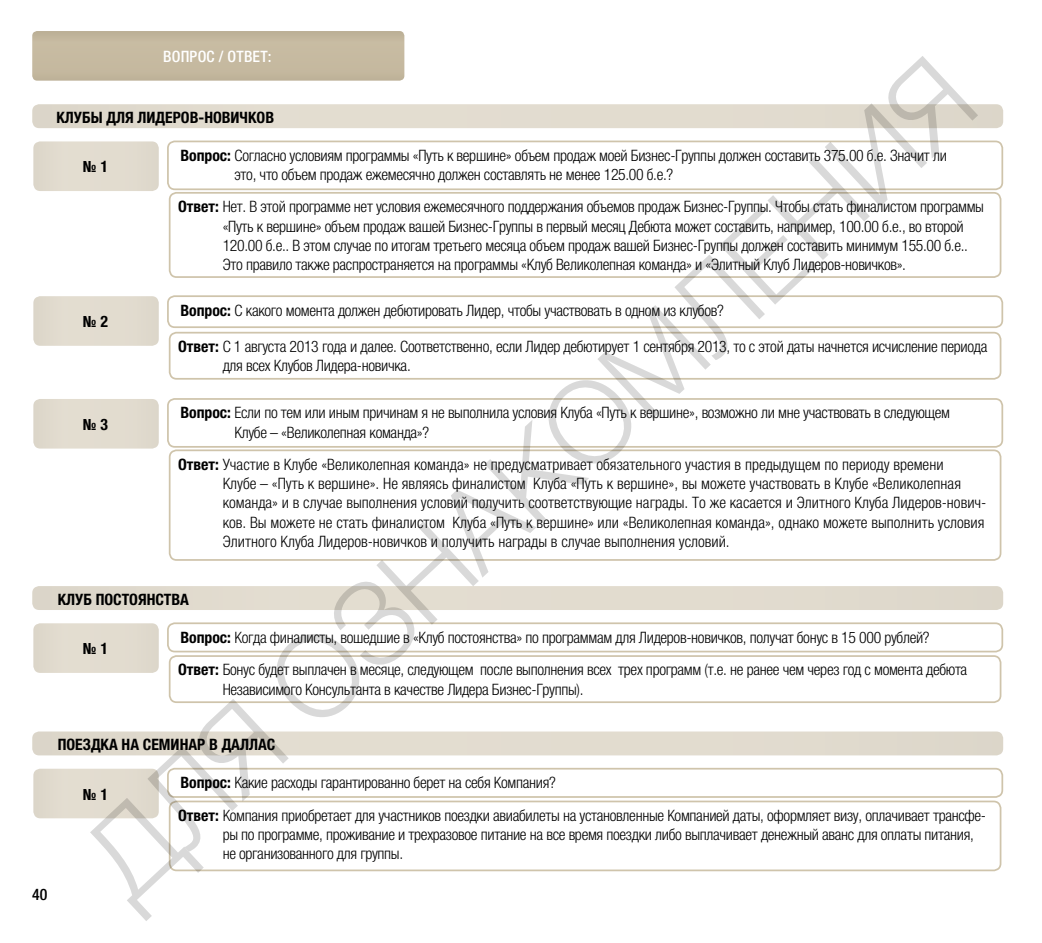
<style>
.page{position:relative;width:1042px;height:943px;background:#fff}
.page>*{position:absolute;margin:0;border:0;box-sizing:border-box;transform-origin:0 0}
.t1{font:300 114.27px "Helvetica Neue LTCYR";color:#000}
.t2{font:300 condensed 15.75px/19.2px "Helvetica Neue LTCYR";letter-spacing:-.02em;color:#000}
.t3{font:300 condensed 15.75px/19.2px "Helvetica Neue LTCYR";color:#000}
.t4{font:700 condensed 15.75px "Helvetica Neue LTCYR";color:#000}
.t5{font:500 condensed 15.75px "Helvetica Neue LTCYR";letter-spacing:.01em;color:#fff}
.t6{font:500 condensed 15.75px "Helvetica Neue LTCYR";color:#000}
.s1{font-weight:700}
</style>
<div class="page">
<svg style="left:32px;top:31px;width:372px;height:50px;background:#c4b89f"></svg>
<div style="left:32px;top:104px;width:971px;height:24px;background:#e2dccf;border-radius:7px"></div>
<div style="left:32px;top:586px;width:971px;height:24px;background:#e2dccf;border-radius:7px"></div>
<div style="left:32px;top:731px;width:971px;height:24px;background:#e2dccf;border-radius:7px"></div>
<div style="left:33px;top:141px;width:126px;height:50px;background:#e2dccf;border-radius:7px"></div>
<div style="left:33px;top:623px;width:126px;height:50px;background:#e2dccf;border-radius:7px"></div>
<div style="left:33px;top:768px;width:126px;height:50px;background:#e2dccf;border-radius:7px"></div>
<div style="left:33px;top:296px;width:126px;height:50px;background:#e2dccf;border-radius:7px"></div>
<div style="left:33px;top:399px;width:126px;height:49px;background:#e2dccf;border-radius:7px"></div>
<div style="left:167px;top:140px;width:836px;height:50px;border:2px solid #9f8958;border-radius:7px"></div>
<div style="left:167px;top:622px;width:836px;height:30px;border:2px solid #9f8958;border-radius:7px"></div>
<div style="left:167px;top:767px;width:836px;height:30px;border:2px solid #9f8958;border-radius:7px"></div>
<div style="left:167px;top:295px;width:836px;height:33px;border:2px solid #9f8958;border-radius:7px"></div>
<div style="left:167px;top:398px;width:836px;height:49px;border:2px solid #9f8958;border-radius:7px"></div>
<div style="left:169px;top:192px;width:832px;height:86px;border:2px solid #9f8958;border-radius:7px"></div>
<div style="left:169px;top:655px;width:832px;height:48px;border:2px solid #9f8958;border-radius:7px"></div>
<div style="left:169px;top:800px;width:832px;height:71px;border:2px solid #9f8958;border-radius:7px"></div>
<div style="left:169px;top:332px;width:832px;height:47px;border:2px solid #9f8958;border-radius:7px"></div>
<div style="left:169px;top:449px;width:832px;height:112px;border:2px solid #9f8958;border-radius:7px"></div>
<p class="t6" style="left:32px;top:885px;width:17px">40</p>
<p class="t5" style="left:163px;top:48px;width:110px">Вопрос / Ответ:</p>
<h1 class="t1" style="left:60px;top:830px;width:1168px;rotate:-43deg">ДЛЯ ОЗНАКОМЛЕНИЯ</h1>
<p class="t4" style="left:56px;top:109px;width:219px">Клубы для лидеров-новичков</p>
<p class="t2" style="left:234px;top:146px;width:714px;text-indent:-54px"><span class="s1">Вопрос:</span> Согласно условиям программы «Путь к вершине» объем продаж моей Бизнес-Группы должен составить 375.00 б.е. Значит ли это, что объем продаж ежемесячно должен составлять не менее 125.00 б.е.?</p>
<p class="t4" style="left:83px;top:158px;width:27px">№ 1</p>
<p class="t2" style="left:223px;top:197px;width:763px;text-indent:-45px"><span class="s1">Ответ:</span> Нет. В этой программе нет условия ежемесячного поддержания объемов продаж Бизнес-Группы. Чтобы стать финалистом программы «Путь к вершине» объем продаж вашей Бизнес-Группы в первый месяц Дебюта может составить, например, 100.00 б.е., во второй 120.00 б.е.. В этом случае по итогам третьего месяца объем продаж вашей Бизнес-Группы должен составить минимум 155.00 б.е..<br>Это правило также распространяется на программы «Клуб Великолепная команда» и «Элитный Клуб Лидеров-новичков».</p>
<p class="t2" style="left:180px;top:300px;width:545px"><span class="s1">Вопрос:</span> С какого момента должен дебютировать Лидер, чтобы участвовать в одном из клубов?</p>
<p class="t4" style="left:83px;top:313px;width:27px">№ 2</p>
<p class="t2" style="left:223px;top:337px;width:766px;text-indent:-45px"><span class="s1">Ответ:</span> С 1 августа 2013 года и далее. Соответственно, если Лидер дебютирует 1 сентября 2013, то с этой даты начнется исчисление периода для всех Клубов Лидера-новичка.</p>
<p class="t2" style="left:234px;top:403px;width:717px;text-indent:-54px"><span class="s1">Вопрос:</span> Если по тем или иным причинам я не выполнила условия Клуба «Путь к вершине», возможно ли мне участвовать в следующем<br>Клубе – «Великолепная команда»?</p>
<p class="t4" style="left:83px;top:416px;width:27px">№ 3</p>
<p class="t3" style="left:223px;top:455px;width:765px;text-indent:-45px"><span class="s1">Ответ:</span> Участие в Клубе «Великолепная команда» не предусматривает обязательного участия в предыдущем по периоду времени<br>Клубе – «Путь к вершине». Не являясь финалистом Клуба «Путь к вершине», вы можете участвовать в Клубе «Великолепная команда» и в случае выполнения условий получить соответствующие награды. То же касается и Элитного Клуба Лидеров-нович&shy;ков. Вы можете не стать финалистом Клуба «Путь к вершине» или «Великолепная команда», однако можете выполнить условия Элитного Клуба Лидеров-новичков и получить награды в случае выполнения условий.</p>
<p class="t4" style="left:58px;top:590px;width:133px">Клуб Постоянства</p>
<p class="t2" style="left:180px;top:627px;width:751px"><span class="s1">Вопрос:</span> Когда финалисты, вошедшие в «Клуб постоянства» по программам для Лидеров-новичков, получат бонус в 15 000 рублей?</p>
<p class="t4" style="left:83px;top:640px;width:27px">№ 1</p>
<p class="t2" style="left:223px;top:660px;width:746px;text-indent:-45px"><span class="s1">Ответ:</span> Бонус будет выплачен в месяце, следующем после выполнения всех трех программ (т.е. не ранее чем через год с момента дебюта<br>Независимого Консультанта в качестве Лидера Бизнес-Группы).</p>
<p class="t4" style="left:58px;top:736px;width:219px">Поездка на Семинар в Даллас</p>
<p class="t2" style="left:180px;top:773px;width:377px"><span class="s1">Вопрос:</span> Какие расходы гарантированно берет на себя Компания?</p>
<p class="t4" style="left:83px;top:785px;width:27px">№ 1</p>
<p class="t2" style="left:223px;top:806px;width:765px;text-indent:-45px"><span class="s1">Ответ:</span> Компания приобретает для участников поездки авиабилеты на установленные Компанией даты, оформляет визу, оплачивает трансфе&shy;ры по программе, проживание и трехразовое питание на все время поездки либо выплачивает денежный аванс для оплаты питания, не организованного для группы.</p>
</div>
